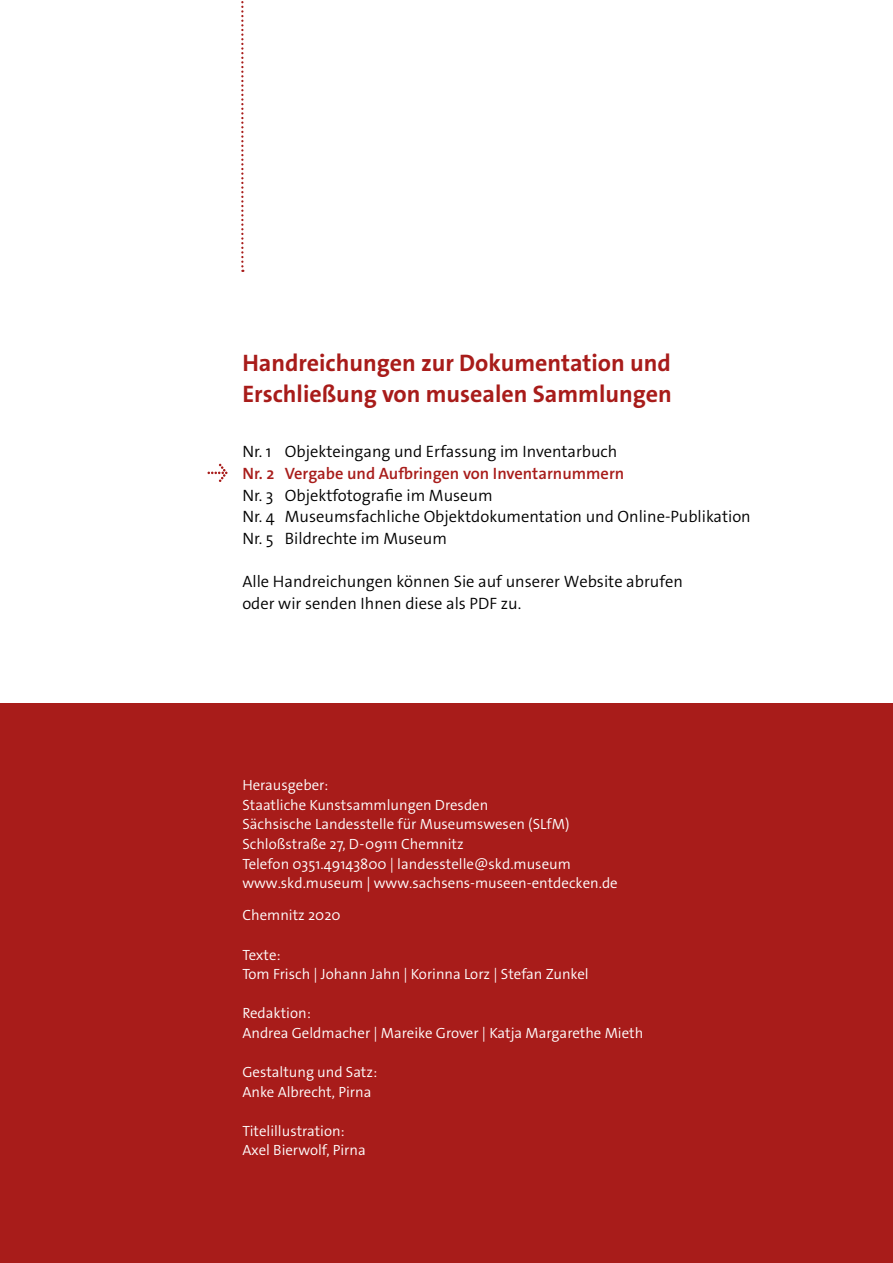
<style>
.page{position:relative;width:893px;height:1263px;background:#fff}
.page>*{position:absolute;margin:0;border:0;box-sizing:border-box;transform-origin:0 0}
.H1_Überschrift{font:24px/31.5px "The Sans HP7 Bld";color:#a81c1a}
.p_Fließtext{font:16.5px/21.8px "The Sans HP4 Se Lig";color:#000}
.p_Fließtext-2{font:14.85px/19.5px "The Sans HP4 Se Lig";color:#fff}
.s1{font-family:"The Sans HP6 Se Bld";color:#a81c1a}
</style>
<div class="page">
<div style="left:0;top:704px;width:893px;height:559px;background:#a81c1a"></div>
<svg style="left:241px;top:1px;width:2px;height:271px"></svg>
<svg style="left:207px;top:464px;width:21px;height:18px"></svg>
<h1 class="H1_Überschrift" style="left:242px;top:347px;width:431px">Handreichungen zur Dokumentation und<br>Erschließung von musealen Sammlungen</h1>
<p class="p_Fließtext" style="left:242px;top:441px;width:510px">Nr. 1 Objekteingang und Erfassung im Inventarbuch<br><span class="s1">Nr. 2 Vergabe und Aufbringen von Inventarnummern<br></span>Nr. 3 Objektfotografie im Museum<br>Nr. 4 Museumsfachliche Objektdokumentation und Online-Publikation Nr. 5 Bildrechte im Museum</p>
<p class="p_Fließtext" style="left:242px;top:571px;width:442px">Alle Handreichungen können Sie auf unserer Website abrufen oder wir senden Ihnen diese als PDF zu.</p>
<p class="p_Fließtext-2" style="left:242px;top:775px;width:377px">Herausgeber:<br>Staatliche Kunstsammlungen Dresden<br>Sächsische Landesstelle für Museumswesen (SLfM)<br>Schloßstraße 27, D-09111 Chemnitz<br>Telefon 0351.49143800 | landesstelle@skd.museum www.skd.museum | www.sachsens-museen-entdecken.de</p>
<p class="p_Fließtext-2" style="left:242px;top:906px;width:100px">Chemnitz 2020</p>
<p class="p_Fließtext-2" style="left:242px;top:945px;width:348px">Texte:<br>Tom Frisch | Johann Jahn | Korinna Lorz | Stefan Zunkel</p>
<p class="p_Fließtext-2" style="left:242px;top:1004px;width:402px">Redaktion:<br>Andrea Geldmacher | Mareike Grover | Katja Margarethe Mieth</p>
<p class="p_Fließtext-2" style="left:242px;top:1062px;width:136px">Gestaltung und Satz:</p>
<p class="p_Fließtext-2" style="left:242px;top:1082px;width:131px">Anke Albrecht, Pirna</p>
<p class="p_Fließtext-2" style="left:242px;top:1121px;width:104px">Titelillustration:</p>
<p class="p_Fließtext-2" style="left:242px;top:1141px;width:125px">Axel Bierwolf, Pirna</p>
</div>
